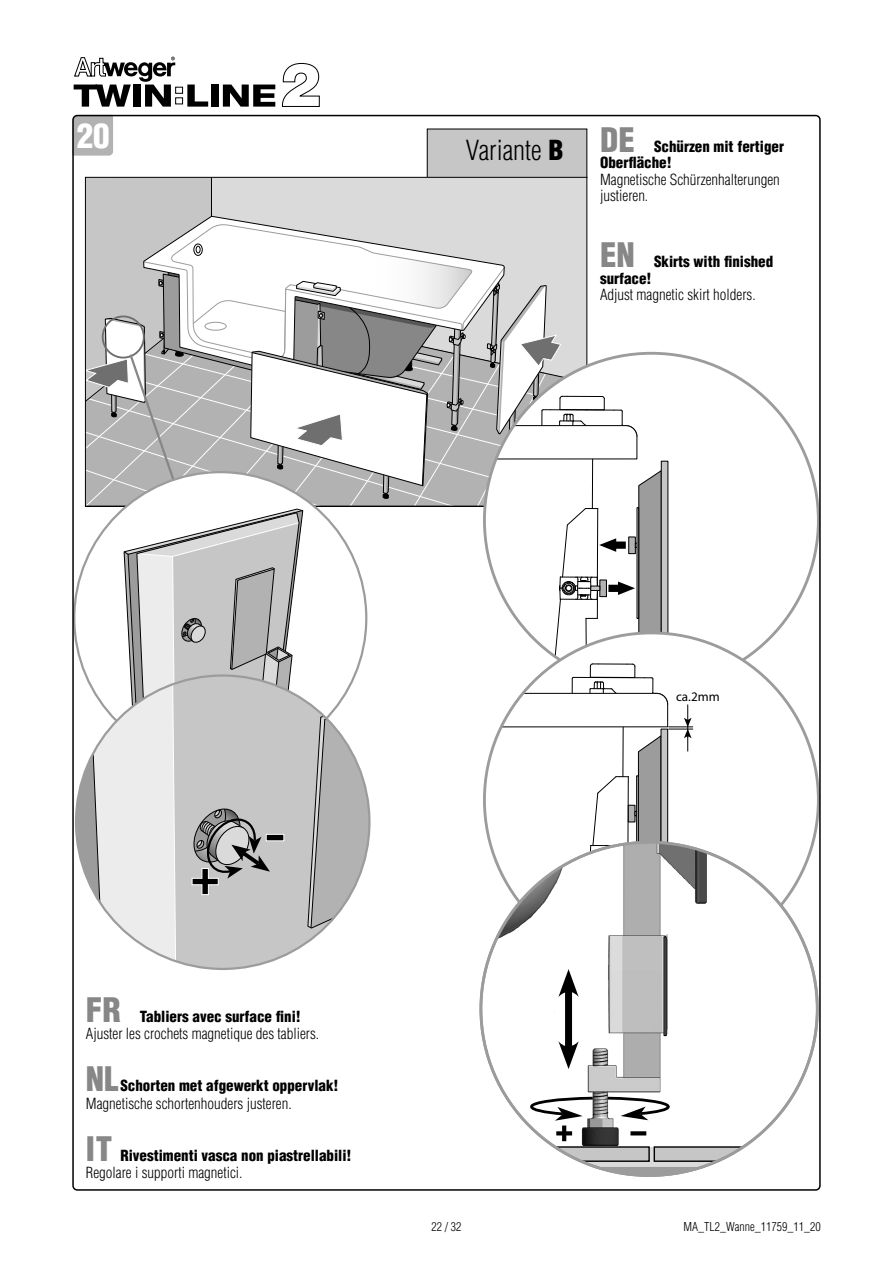
<style>
.page{position:relative;width:893px;height:1263px;background:#fff}
.page>*{position:absolute;margin:0;border:0;box-sizing:border-box;transform-origin:0 0}
.t1{font:900 condensed 33px "Helvetica LT Std";color:#fff}
.t2{font:300 condensed 27px "Helvetica LT Std";color:#000}
.t3{font:300 condensed 15px/16.5px "Helvetica LT Std";color:#000}
.t4{font:900 condensed 15px/16.5px "Helvetica LT Std";color:#000}
.t5{font:700 condensed 13.2px "Futura LT";color:#000}
.t6{font:300 condensed 12px "Helvetica LT Std";color:#000}
.s1{font-weight:900}
.s2{font-size:33px;color:#878787}
</style>
<div class="page">
<div style="left:211px;top:85px;width:7px;height:22px;background:#000"></div>
<svg style="left:223px;top:85px;width:52px;height:22px"></svg>
<svg style="left:74px;top:57px;width:134px;height:50px"></svg>
<svg style="left:282px;top:63px;width:38px;height:44px"></svg>
<div style="left:427px;top:129px;width:160px;height:49px;background:#c6c6c6"></div>
<img style="left:483px;top:842px;width:334px;height:333px">
<div style="left:565px;top:985px;width:7px;height:68px;background:#000"></div>
<svg style="left:76px;top:177px;width:617px;height:820px"></svg>
<svg style="left:558px;top:1041px;width:21px;height:28px"></svg>
<svg style="left:605px;top:1095px;width:66px;height:25px"></svg>
<svg style="left:529px;top:1095px;width:67px;height:26px"></svg>
<svg style="left:556px;top:1131px;width:16px;height:4px"></svg>
<svg style="left:562px;top:1125px;width:4px;height:16px"></svg>
<svg style="left:630px;top:1131px;width:16px;height:4px"></svg>
<div style="left:664px;top:936px;width:2px;height:100px;border:1px solid #000"></div>
<svg style="left:75px;top:118px;width:38px;height:38px"></svg>
<p class="t1" style="left:77px;top:115px;width:34px">20</p>
<p class="t2" style="left:466px;top:133px;width:99px">Variante <span class="s1">B</span></p>
<p class="t4" style="left:600px;top:138px;width:185px"><span class="s2">DE</span> Schürzen mit fertiger<br>Oberfläche!</p>
<p class="t3" style="left:600px;top:171px;width:181px">Magnetische Schürzenhalterungen justieren.</p>
<p class="t4" style="left:600px;top:253px;width:175px"><span class="s2">EN</span> Skirts with finished surface!</p>
<p class="t3" style="left:600px;top:286px;width:157px">Adjust magnetic skirt holders.</p>
<p class="t4" style="left:86px;top:1008px;width:216px"><span class="s2">FR</span> Tabliers avec surface fini!</p>
<p class="t3" style="left:86px;top:1025px;width:235px">Ajuster les crochets magnetique des tabliers.</p>
<p class="t4" style="left:86px;top:1077px;width:254px"><span class="s2">NL</span>Schorten met afgewerkt oppervlak!</p>
<p class="t3" style="left:86px;top:1095px;width:207px">Magnetische schortenhouders justeren.</p>
<p class="t4" style="left:86px;top:1147px;width:267px"><span class="s2">IT</span> Rivestimenti vasca non piastrellabili!</p>
<p class="t3" style="left:86px;top:1164px;width:158px">Regolare i supporti magnetici.</p>
<p class="t6" style="left:431px;top:1219px;width:31px">22 / 32</p>
<p class="t5" style="left:676px;top:689px;width:45px">ca.2mm</p>
<p class="t6" style="left:684px;top:1219px;width:139px">MA_TL2_Wanne_11759_11_20</p>
</div>
